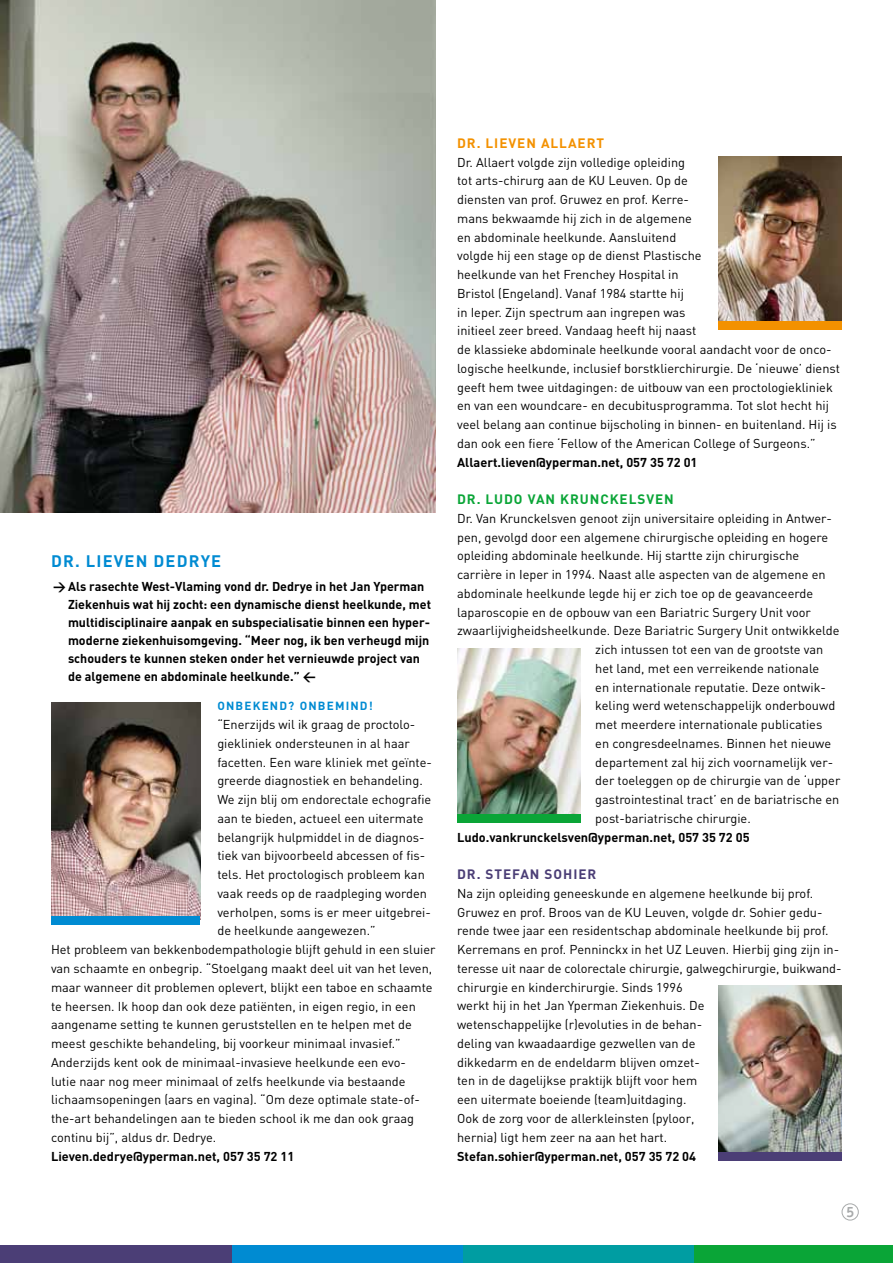
<style>
.page{position:relative;width:893px;height:1263px;background:#fff}
.page>*{position:absolute;margin:0;border:0;box-sizing:border-box;transform-origin:0 0}
.t1{font:700 16.5px "DIN";color:#008bd2}
.t2{font:700 15px "Officina Serif Std";color:#a8aaab}
.t3{font:700 13.5px "DIN";letter-spacing:.07em;color:#0aa537}
.t4{font:700 13.5px "DIN";color:#f39100}
.t5{font:700 13.5px "DIN";letter-spacing:.07em;color:#4b3e76}
.t6{font:12.75px/18.8px "DIN";color:#000}
.t7{font:700 12.75px/18px "DIN";color:#000}
.t8{font:700 11.7px "DIN";color:#008bd2}
</style>
<div class="page">
<div style="left:842px;top:1203px;width:17px;height:17px;border:1px solid #a8aaab;border-radius:50%"></div>
<div style="left:693px;top:1246px;width:200px;height:17px;background:#0aa537"></div>
<div style="left:462px;top:1246px;width:231px;height:17px;background:#009da2"></div>
<div style="left:231px;top:1246px;width:231px;height:17px;background:#008bd2"></div>
<div style="left:0;top:1246px;width:231px;height:17px;background:#4b3e76"></div>
<img style="left:0;top:0;width:436px;height:512px">
<img style="left:718px;top:156px;width:124px;height:165px">
<div style="left:718px;top:321px;width:124px;height:8px;background:#f39100"></div>
<img style="left:718px;top:986px;width:124px;height:166px">
<div style="left:718px;top:1152px;width:124px;height:8px;background:#4b3e76"></div>
<img style="left:52px;top:703px;width:148px;height:213px">
<div style="left:52px;top:916px;width:148px;height:8px;background:#008bd2"></div>
<img style="left:457px;top:649px;width:123px;height:166px">
<div style="left:457px;top:815px;width:123px;height:8px;background:#0aa537"></div>
<p class="t1" style="left:51px;top:550px;width:172px">Dr. Lieven Dedrye</p>
<p class="t7" style="left:68px;top:577px;width:365px;text-indent:-15px">&gt; Als rasechte West-Vlaming vond dr. Dedrye in het Jan Yperman Ziekenhuis wat hij zocht: een dynamische dienst heelkunde, met multidisciplinaire aanpak en subspecialisatie binnen een hyper&shy;moderne ziekenhuisomgeving. “Meer nog, ik ben verheugd mijn schouders te kunnen steken onder het vernieuwde project van de algemene en abdominale heelkunde.” &lt;</p>
<p class="t8" style="left:217px;top:698px;width:157px">Onbekend? Onbemind!</p>
<p class="t6" style="left:217px;top:715px;width:199px">“Enerzijds wil ik graag de proctolo-</p>
<p class="t6" style="left:217px;top:734px;width:194px">giekliniek ondersteunen in al haar</p>
<p class="t6" style="left:217px;top:752px;width:216px">facetten. Een ware kliniek met geïnte-</p>
<p class="t6" style="left:217px;top:771px;width:207px">greerde diagnostiek en behandeling.</p>
<p class="t6" style="left:217px;top:790px;width:215px">We zijn blij om endorectale echografie</p>
<p class="t6" style="left:217px;top:809px;width:208px">aan te bieden, actueel een uitermate</p>
<p class="t6" style="left:217px;top:827px;width:209px">belangrijk hulpmiddel in de diagnos-</p>
<p class="t6" style="left:217px;top:846px;width:209px">tiek van bijvoorbeeld abcessen of fis-</p>
<p class="t6" style="left:217px;top:865px;width:209px">tels. Het proctologisch probleem kan</p>
<p class="t6" style="left:217px;top:884px;width:211px">vaak reeds op de raadpleging worden</p>
<p class="t6" style="left:217px;top:902px;width:215px">verholpen, soms is er meer uitgebrei-</p>
<p class="t6" style="left:217px;top:921px;width:160px">de heelkunde aangewezen.”</p>
<p class="t6" style="left:51px;top:940px;width:386px">Het probleem van bekkenbodempathologie blijft gehuld in een sluier</p>
<p class="t6" style="left:51px;top:959px;width:383px">van schaamte en onbegrip. “Stoelgang maakt deel uit van het leven,</p>
<p class="t6" style="left:51px;top:977px;width:383px">maar wanneer dit problemen oplevert, blijkt een taboe en schaamte</p>
<p class="t6" style="left:51px;top:996px;width:366px">te heersen. Ik hoop dan ook deze patiënten, in eigen regio, in een</p>
<p class="t6" style="left:51px;top:1015px;width:362px">aangename setting te kunnen geruststellen en te helpen met de</p>
<p class="t6" style="left:51px;top:1034px;width:351px">meest geschikte behandeling, bij voorkeur minimaal invasief.”</p>
<p class="t6" style="left:51px;top:1052px;width:356px">Anderzijds kent ook de minimaal-invasieve heelkunde een evo-</p>
<p class="t6" style="left:51px;top:1071px;width:356px">lutie naar nog meer minimaal of zelfs heelkunde via bestaande</p>
<p class="t6" style="left:51px;top:1090px;width:370px">lichaamsopeningen (aars en vagina). “Om deze optimale state-of-</p>
<p class="t6" style="left:51px;top:1109px;width:365px">the-art behandelingen aan te bieden school ik me dan ook graag</p>
<p class="t6" style="left:51px;top:1127px;width:167px">continu bij”, aldus dr. Dedrye.</p>
<p class="t7" style="left:51px;top:1146px;width:245px">Lieven.dedrye@yperman.net, 057 35 72 11</p>
<p class="t4" style="left:457px;top:134px;width:149px">Dr. Lieven Allaert</p>
<p class="t6" style="left:457px;top:152px;width:384px">Dr. Allaert volgde zijn volledige opleiding<br>tot arts-chirurg aan de KU Leuven. Op de<br>diensten van prof. Gruwez en prof. Kerre-<br>mans bekwaamde hij zich in de algemene<br>en abdominale heelkunde. Aansluitend<br>volgde hij een stage op de dienst Plastische<br>heelkunde van het Frenchey Hospital in<br>Bristol (Engeland). Vanaf 1984 startte hij<br>in Ieper. Zijn spectrum aan ingrepen was<br>initieel zeer breed. Vandaag heeft hij naast<br>de klassieke abdominale heelkunde vooral aandacht voor de onco&shy;logische heelkunde, inclusief borstklierchirurgie. De ‘nieuwe’ dienst geeft hem twee uitdagingen: de uitbouw van een proctologiekliniek en van een woundcare- en decubitusprogramma. Tot slot hecht hij veel belang aan continue bijscholing in binnen- en buitenland. Hij is dan ook een fiere ‘Fellow of the American College of Surgeons.”</p>
<p class="t7" style="left:457px;top:452px;width:242px">Allaert.lieven@yperman.net, 057 35 72 01</p>
<p class="t3" style="left:457px;top:490px;width:218px">Dr. Ludo Van Krunckelsven</p>
<p class="t6" style="left:457px;top:509px;width:376px">Dr. Van Krunckelsven genoot zijn universitaire opleiding in Antwer-</p>
<p class="t6" style="left:457px;top:527px;width:373px">pen, gevolgd door een algemene chirurgische opleiding en hogere</p>
<p class="t6" style="left:457px;top:546px;width:344px">opleiding abdominale heelkunde. Hij startte zijn chirurgische</p>
<p class="t6" style="left:457px;top:565px;width:370px">carrière in Ieper in 1994. Naast alle aspecten van de algemene en</p>
<p class="t6" style="left:457px;top:584px;width:357px">abdominale heelkunde legde hij er zich toe op de geavanceerde</p>
<p class="t6" style="left:457px;top:602px;width:355px">laparoscopie en de opbouw van een Bariatric Surgery Unit voor</p>
<p class="t6" style="left:457px;top:621px;width:384px">zwaarlijvigheidsheelkunde. Deze Bariatric Surgery Unit ontwikkelde</p>
<p class="t6" style="left:595px;top:640px;width:229px">zich intussen tot een van de grootste van</p>
<p class="t6" style="left:595px;top:659px;width:225px">het land, met een verreikende nationale</p>
<p class="t6" style="left:595px;top:677px;width:232px">en internationale reputatie. Deze ontwik-</p>
<p class="t6" style="left:595px;top:696px;width:241px">keling werd wetenschappelijk onderbouwd</p>
<p class="t6" style="left:595px;top:715px;width:229px">met meerdere internationale publicaties</p>
<p class="t6" style="left:595px;top:734px;width:237px">en congresdeelnames. Binnen het nieuwe</p>
<p class="t6" style="left:595px;top:752px;width:239px">departement zal hij zich voornamelijk ver-</p>
<p class="t6" style="left:595px;top:771px;width:247px">der toeleggen op de chirurgie van de ‘upper</p>
<p class="t6" style="left:595px;top:790px;width:246px">gastrointestinal tract’ en de bariatrische en</p>
<p class="t6" style="left:595px;top:809px;width:157px">post-bariatrische chirurgie.</p>
<p class="t7" style="left:457px;top:827px;width:294px">Ludo.vankrunckelsven@yperman.net, 057 35 72 05</p>
<p class="t5" style="left:457px;top:865px;width:141px">Dr. Stefan Sohier</p>
<p class="t6" style="left:457px;top:884px;width:386px">Na zijn opleiding geneeskunde en algemene heelkunde bij prof.<br>Gruwez en prof. Broos van de KU Leuven, volgde dr. Sohier gedu&shy;rende twee jaar een residentschap abdominale heelkunde bij prof.<br>Kerremans en prof. Penninckx in het UZ Leuven. Hierbij ging zijn in&shy;teresse uit naar de colorectale chirurgie, galwegchirurgie, buikwand&shy;chirurgie en kinderchirurgie. Sinds 1996<br>werkt hij in het Jan Yperman Ziekenhuis. De<br>wetenschappelijke (r)evoluties in de behan-<br>deling van kwaadaardige gezwellen van de<br>dikkedarm en de endeldarm blijven omzet-<br>ten in de dagelijkse praktijk blijft voor hem<br>een uitermate boeiende (team)uitdaging.<br>Ook de zorg voor de allerkleinsten (pyloor,<br>hernia) ligt hem zeer na aan het hart.</p>
<p class="t7" style="left:457px;top:1146px;width:241px">Stefan.sohier@yperman.net, 057 35 72 04</p>
<p class="t2" style="left:846px;top:1202px;width:10px">5</p>
</div>
